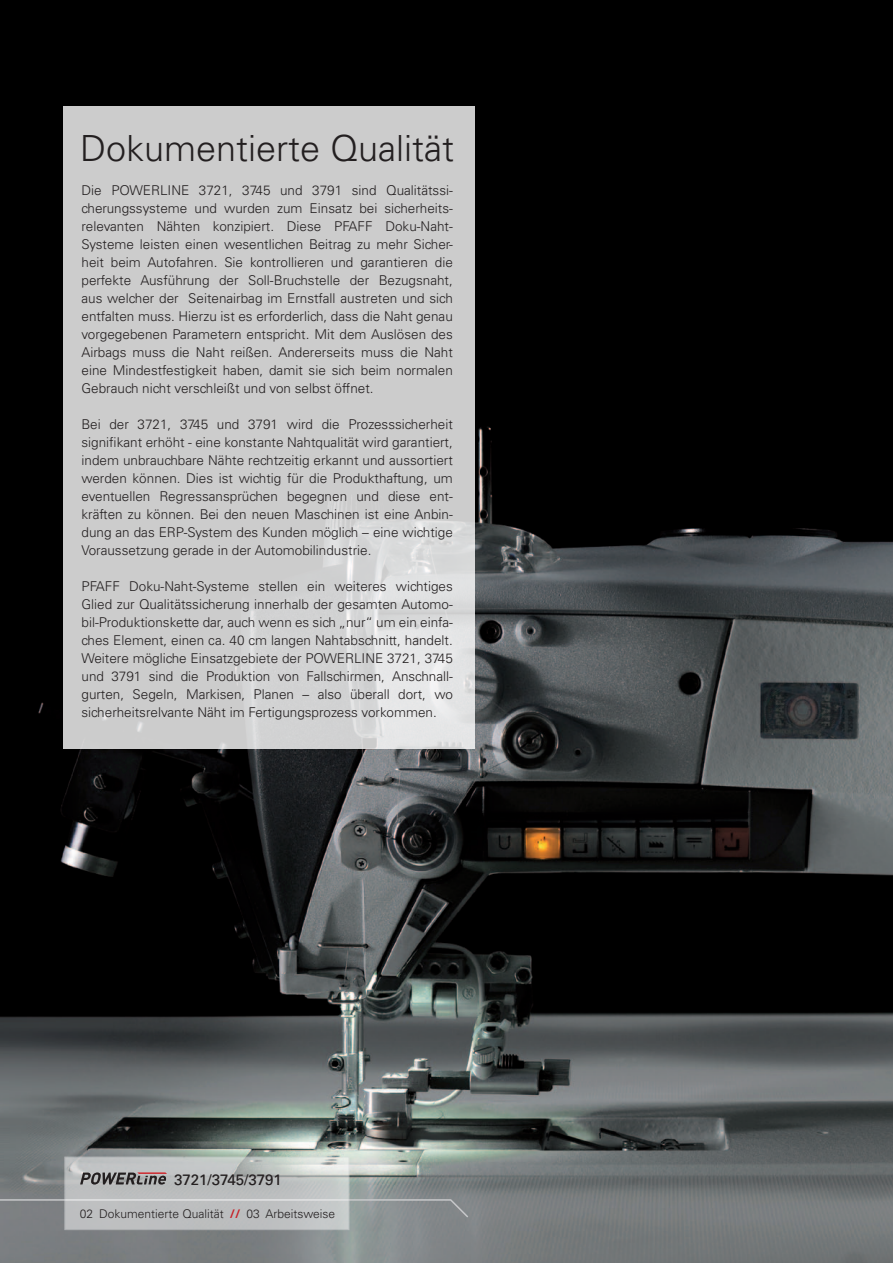
<style>
.page{position:relative;width:893px;height:1263px;background:#fff}
.page>*{position:absolute;margin:0;border:0;box-sizing:border-box;transform-origin:0 0}
.ueberschriften_links{font:300 36px "Univers";color:#231f20}
.fließtext_grundlinie{font:15px "Univers";color:#231f20}
.fließtext{font:300 13.5px/18px "Univers";color:#231f20;text-align:justify}
.text_frei{font:300 12px "Univers";color:#231f20}
.s1{font-weight:700;color:#c71e24}
</style>
<div class="page">
<img style="left:0;top:0;width:893px;height:1263px">
<svg style="left:64px;top:106px;width:411px;height:642px;fill:#ccc"></svg>
<svg style="left:0;top:1198px;width:470px;height:21px"></svg>
<svg style="left:64px;top:1157px;width:285px;height:73px;fill:#bdbfc0"></svg>
<svg style="left:80px;top:1172px;width:87px;height:12px"></svg>
<p class="ueberschriften_links" style="left:80px;top:126px;width:375px">Dokumentierte Qualität</p>
<p class="fließtext" style="left:81px;top:181px;width:373px">Die POWERLINE 3721, 3745 und 3791 sind Qualitätssi&shy;cherungssysteme und wurden zum Einsatz bei sicherheits&shy;relevanten Nähten konzipiert. Diese PFAFF Doku-Naht-Systeme leisten einen wesentlichen Beitrag zu mehr Sicher&shy;heit beim Autofahren. Sie kontrollieren und garantieren die perfekte Ausführung der Soll-Bruchstelle der Bezugsnaht, aus welcher der Seitenairbag im Ernstfall austreten und sich entfalten muss. Hierzu ist es erforderlich, dass die Naht genau vorgegebenen Parametern entspricht. Mit dem Auslösen des Airbags muss die Naht reißen. Andererseits muss die Naht eine Mindestfestigkeit haben, damit sie sich beim normalen Gebrauch nicht verschleißt und von selbst öffnet.</p>
<p class="fließtext" style="left:81px;top:415px;width:373px">Bei der 3721, 3745 und 3791 wird die Prozesssicherheit signifikant erhöht - eine konstante Nahtqualität wird garantiert, indem unbrauchbare Nähte rechtzeitig erkannt und aussortiert werden können. Dies ist wichtig für die Produkthaftung, um eventuellen Regressansprüchen begegnen und diese ent&shy;kräften zu können. Bei den neuen Maschinen ist eine Anbin&shy;dung an das ERP-System des Kunden möglich – eine wichtige Voraussetzung gerade in der Automobilindustrie.</p>
<p class="fließtext" style="left:81px;top:577px;width:373px">PFAFF Doku-Naht-Systeme stellen ein weiteres wichtiges Glied zur Qualitätssicherung innerhalb der gesamten Automo&shy;bil-Produktionskette dar, auch wenn es sich „nur“ um ein einfa&shy;ches Element, einen ca. 40 cm langen Nahtabschnitt, handelt.<br>Weitere mögliche Einsatzgebiete der POWERLINE 3721, 3745 und 3791 sind die Produktion von Fallschirmen, Anschnall&shy;gurten, Segeln, Markisen, Planen – also überall dort, wo sicherheitsrelvante Näht im Fertigungsprozess vorkommen.</p>
<p class="fließtext_grundlinie" style="left:174px;top:1170px;width:109px">3721/3745/3791</p>
<p class="text_frei" style="left:80px;top:1206px;width:257px">02 Dokumentierte Qualität <span class="s1">//</span> 03 Arbeitsweise</p>
</div>
